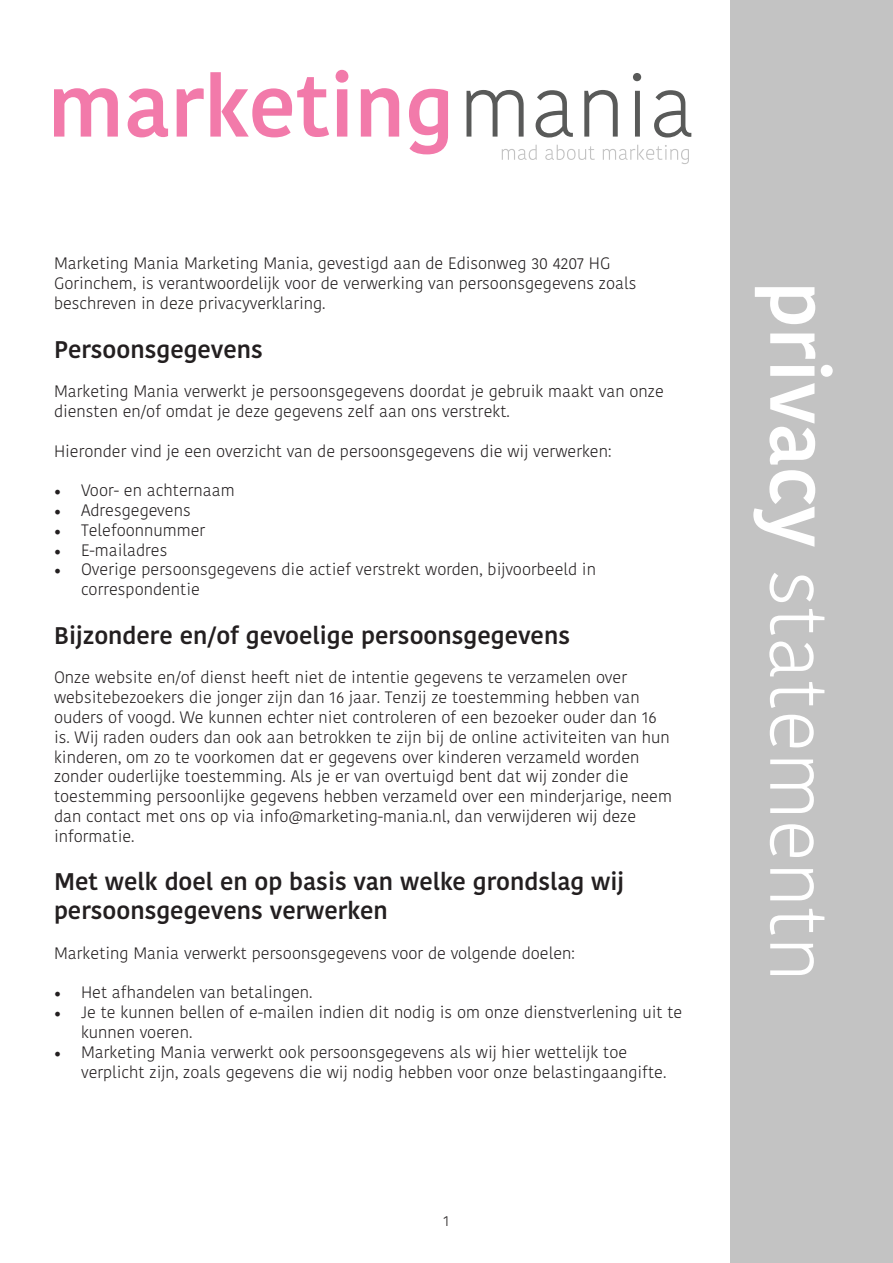
<style>
.page{position:relative;width:893px;height:1263px;background:#fff}
.page>*{position:absolute;margin:0;border:0;box-sizing:border-box;transform-origin:0 0}
.t1{font:300 79.5px "Kohinoor Devanagari";color:#fff}
.t2{font:600 24px/28.8px "Kohinoor Devanagari";color:#231f20}
.t3{font:300 16.5px/19.8px "Kohinoor Devanagari";color:#231f20}
.t4{font:300 15px "Kohinoor Devanagari";color:#231f20}
.s1{font-family:"Minion Pro";font-weight:400;font-size:18px}
.s2{font-weight:600}
</style>
<div class="page">
<div style="left:731px;top:0;width:162px;height:1263px;background:#c3c3c3"></div>
<svg style="left:54px;top:88px;width:64px;height:49px"></svg>
<svg style="left:128px;top:89px;width:40px;height:48px"></svg>
<svg style="left:177px;top:88px;width:27px;height:49px"></svg>
<svg style="left:210px;top:72px;width:119px;height:65px"></svg>
<svg style="left:336px;top:70px;width:12px;height:67px"></svg>
<svg style="left:361px;top:88px;width:38px;height:49px"></svg>
<svg style="left:409px;top:89px;width:39px;height:65px"></svg>
<svg style="left:466px;top:90px;width:58px;height:47px"></svg>
<svg style="left:536px;top:90px;width:37px;height:48px"></svg>
<svg style="left:584px;top:90px;width:34px;height:47px"></svg>
<svg style="left:633px;top:73px;width:8px;height:64px"></svg>
<svg style="left:654px;top:90px;width:37px;height:48px"></svg>
<svg style="left:502px;top:145px;width:35px;height:15px"></svg>
<svg style="left:545px;top:145px;width:50px;height:15px"></svg>
<svg style="left:603px;top:145px;width:86px;height:19px"></svg>
<p class="t3" style="left:54px;top:254px;width:584px">Marketing Mania Marketing Mania, gevestigd aan de Edisonweg 30 4207 HG<br>Gorinchem, is verantwoordelijk voor de verwerking van persoonsgegevens zoals beschreven in deze privacyverklaring.</p>
<p class="t2" style="left:54px;top:335px;width:210px">Persoonsgegevens</p>
<p class="t3" style="left:54px;top:382px;width:611px">Marketing Mania verwerkt je persoonsgegevens doordat je gebruik maakt van onze diensten en/of omdat je deze gegevens zelf aan ons verstrekt.</p>
<p class="t3" style="left:54px;top:441px;width:559px">Hieronder vind je een overzicht van de persoonsgegevens die wij verwerken:</p>
<p class="t3" style="left:54px;top:481px;width:182px"><span class="s1">•</span> Voor- en achternaam</p>
<p class="t3" style="left:54px;top:500px;width:138px"><span class="s1">•</span> Adresgegevens</p>
<p class="t3" style="left:54px;top:520px;width:153px"><span class="s1">•</span> Telefoonnummer</p>
<p class="t3" style="left:54px;top:540px;width:115px"><span class="s1">•</span> E-mailadres</p>
<p class="t3" style="left:81px;top:560px;width:516px;text-indent:-27px"><span class="s1">•</span> Overige persoonsgegevens die actief verstrekt worden, bijvoorbeeld in correspondentie</p>
<p class="t2" style="left:54px;top:621px;width:518px">Bijzondere en/of gevoelige persoonsgegevens</p>
<p class="t3" style="left:54px;top:668px;width:620px">Onze website en/of dienst heeft niet de intentie gegevens te verzamelen over websitebezoekers die jonger zijn dan 16 jaar. Tenzij ze toestemming hebben van ouders of voogd. We kunnen echter niet controleren of een bezoeker ouder dan 16 is. Wij raden ouders dan ook aan betrokken te zijn bij de online activiteiten van hun kinderen, om zo te voorkomen dat er gegevens over kinderen verzameld worden zonder ouderlijke toestemming. Als je er van overtuigd bent dat wij zonder die toestemming persoonlijke gegevens hebben verzameld over een minderjarige, neem dan contact met ons op via info@marketing-mania.nl, dan verwijderen wij deze informatie.</p>
<p class="t2" style="left:54px;top:868px;width:572px">Met welk doel en op basis van welke grondslag wij persoonsgegevens verwerken</p>
<p class="t3" style="left:54px;top:943px;width:522px">Marketing Mania verwerkt persoonsgegevens voor de volgende doelen:</p>
<p class="t3" style="left:54px;top:983px;width:260px"><span class="s1">•</span> Het afhandelen van betalingen.</p>
<p class="t3" style="left:81px;top:1003px;width:603px;text-indent:-27px"><span class="s1">•</span> Je te kunnen bellen of e-mailen indien dit nodig is om onze dienstverlening uit te kunnen voeren.</p>
<p class="t3" style="left:81px;top:1042px;width:587px;text-indent:-27px"><span class="s1">•</span> Marketing Mania verwerkt ook persoonsgegevens als wij hier wettelijk toe verplicht zijn, zoals gegevens die wij nodig hebben voor onze belastingaangifte.</p>
<p class="t4" style="left:443px;top:1212px;width:7px">1</p>
<h1 class="t1" style="left:844px;top:281px;width:702px;rotate:90deg"><span class="s2">privacy</span> statementn</h1>
</div>
